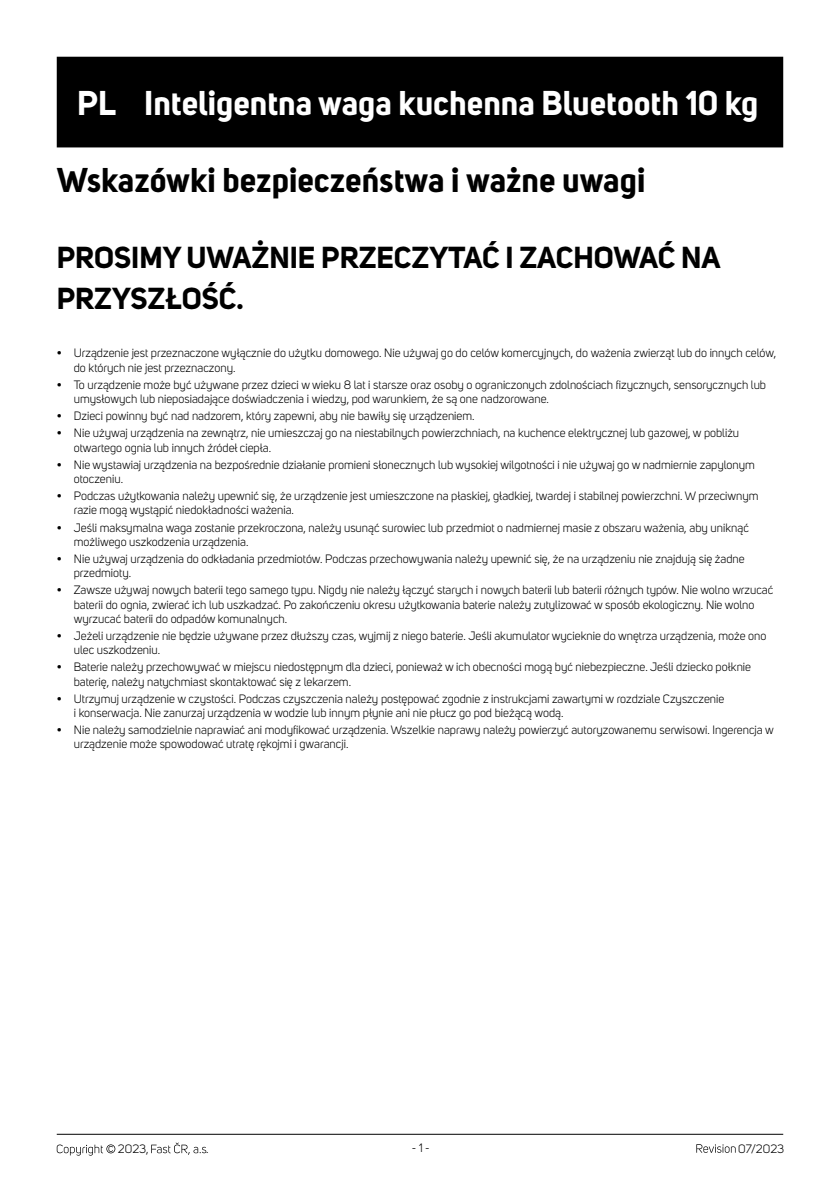
<style>
.page{position:relative;width:840px;height:1191px;background:#fff}
.page>*{position:absolute;margin:0;border:0;box-sizing:border-box;transform-origin:0 0}
.t1{font:700 34px "Uni Sans";color:#fff}
.t2{font:700 34px "Uni Sans";color:#000}
.t3{font:700 30px/40.8px "Uni Sans";color:#000}
.t4{font:12px/14.2px "Uni Sans";color:#000}
</style>
<div class="page">
<hr style="left:57px;top:1133px;width:725px;height:1px;background:#000">
<svg style="left:696px;top:1144px;width:39px;height:8px"></svg>
<svg style="left:57px;top:1144px;width:58px;height:11px"></svg>
<svg style="left:151px;top:1142px;width:55px;height:12px"></svg>
<div style="left:57px;top:57px;width:725px;height:90px;background:#000"></div>
<h1 class="t1" style="left:77px;top:82px;width:682px">PL Inteligentna waga kuchenna Bluetooth 10 kg</h1>
<h1 class="t2" style="left:57px;top:159px;width:589px">Wskazówki bezpieczeństwa i ważne uwagi</h1>
<h2 class="t3" style="left:57px;top:237px;width:665px">PROSIMY UWAŻNIE PRZECZYTAĆ I ZACHOWAĆ NA<br>PRZYSZŁOŚĆ.</h2>
<p class="t4" style="left:74px;top:346px;width:703px;text-indent:-17px">• Urządzenie jest przeznaczone wyłącznie do użytku domowego. Nie używaj go do celów komercyjnych, do ważenia zwierząt lub do innych celów, do których nie jest przeznaczony.</p>
<p class="t4" style="left:74px;top:377px;width:693px;text-indent:-17px">• To urządzenie może być używane przez dzieci w wieku 8 lat i starsze oraz osoby o ograniczonych zdolnościach fizycznych, sensorycznych lub umysłowych lub nieposiadające doświadczenia i wiedzy, pod warunkiem, że są one nadzorowane.</p>
<p class="t4" style="left:57px;top:409px;width:419px">• Dzieci powinny być nad nadzorem, który zapewni, aby nie bawiły się urządzeniem.</p>
<p class="t4" style="left:74px;top:426px;width:666px;text-indent:-17px">• Nie używaj urządzenia na zewnątrz, nie umieszczaj go na niestabilnych powierzchniach, na kuchence elektrycznej lub gazowej, w pobliżu otwartego ognia lub innych źródeł ciepła.</p>
<p class="t4" style="left:74px;top:457px;width:682px;text-indent:-17px">• Nie wystawiaj urządzenia na bezpośrednie działanie promieni słonecznych lub wysokiej wilgotności i nie używaj go w nadmiernie zapylonym otoczeniu.</p>
<p class="t4" style="left:74px;top:489px;width:686px;text-indent:-17px">• Podczas użytkowania należy upewnić się, że urządzenie jest umieszczone na płaskiej, gładkiej, twardej i stabilnej powierzchni. W przeciwnym razie mogą wystąpić niedokładności ważenia.</p>
<p class="t4" style="left:74px;top:520px;width:676px;text-indent:-17px">• Jeśli maksymalna waga zostanie przekroczona, należy usunąć surowiec lub przedmiot o nadmiernej masie z obszaru ważenia, aby uniknąć możliwego uszkodzenia urządzenia.</p>
<p class="t4" style="left:74px;top:552px;width:672px;text-indent:-17px">• Nie używaj urządzenia do odkładania przedmiotów. Podczas przechowywania należy upewnić się, że na urządzeniu nie znajdują się żadne przedmioty.</p>
<p class="t4" style="left:74px;top:583px;width:700px;text-indent:-17px">• Zawsze używaj nowych baterii tego samego typu. Nigdy nie należy łączyć starych i nowych baterii lub baterii różnych typów. Nie wolno wrzucać baterii do ognia, zwierać ich lub uszkadzać. Po zakończeniu okresu użytkowania baterie należy zutylizować w sposób ekologiczny. Nie wolno wyrzucać baterii do odpadów komunalnych.</p>
<p class="t4" style="left:74px;top:629px;width:693px;text-indent:-17px">• Jeżeli urządzenie nie będzie używane przez dłuższy czas, wyjmij z niego baterie. Jeśli akumulator wycieknie do wnętrza urządzenia, może ono ulec uszkodzeniu.</p>
<p class="t4" style="left:74px;top:660px;width:678px;text-indent:-17px">• Baterie należy przechowywać w miejscu niedostępnym dla dzieci, ponieważ w ich obecności mogą być niebezpieczne. Jeśli dziecko połknie baterię, należy natychmiast skontaktować się z lekarzem.</p>
<p class="t4" style="left:74px;top:691px;width:651px;text-indent:-17px">• Utrzymuj urządzenie w czystości. Podczas czyszczenia należy postępować zgodnie z instrukcjami zawartymi w rozdziale Czyszczenie i konserwacja. Nie zanurzaj urządzenia w wodzie lub innym płynie ani nie płucz go pod bieżącą wodą.</p>
<p class="t4" style="left:74px;top:723px;width:701px;text-indent:-17px">• Nie należy samodzielnie naprawiać ani modyfikować urządzenia. Wszelkie naprawy należy powierzyć autoryzowanemu serwisowi. Ingerencja w urządzenie może spowodować utratę rękojmi i gwarancji.</p>
<p class="t4" style="left:118px;top:1142px;width:32px">2023,</p>
<p class="t4" style="left:206px;top:1142px;width:4px">.</p>
<p class="t4" style="left:411px;top:1140px;width:19px">- 1 -</p>
<p class="t4" style="left:737px;top:1141px;width:47px">07/2023</p>
</div>
